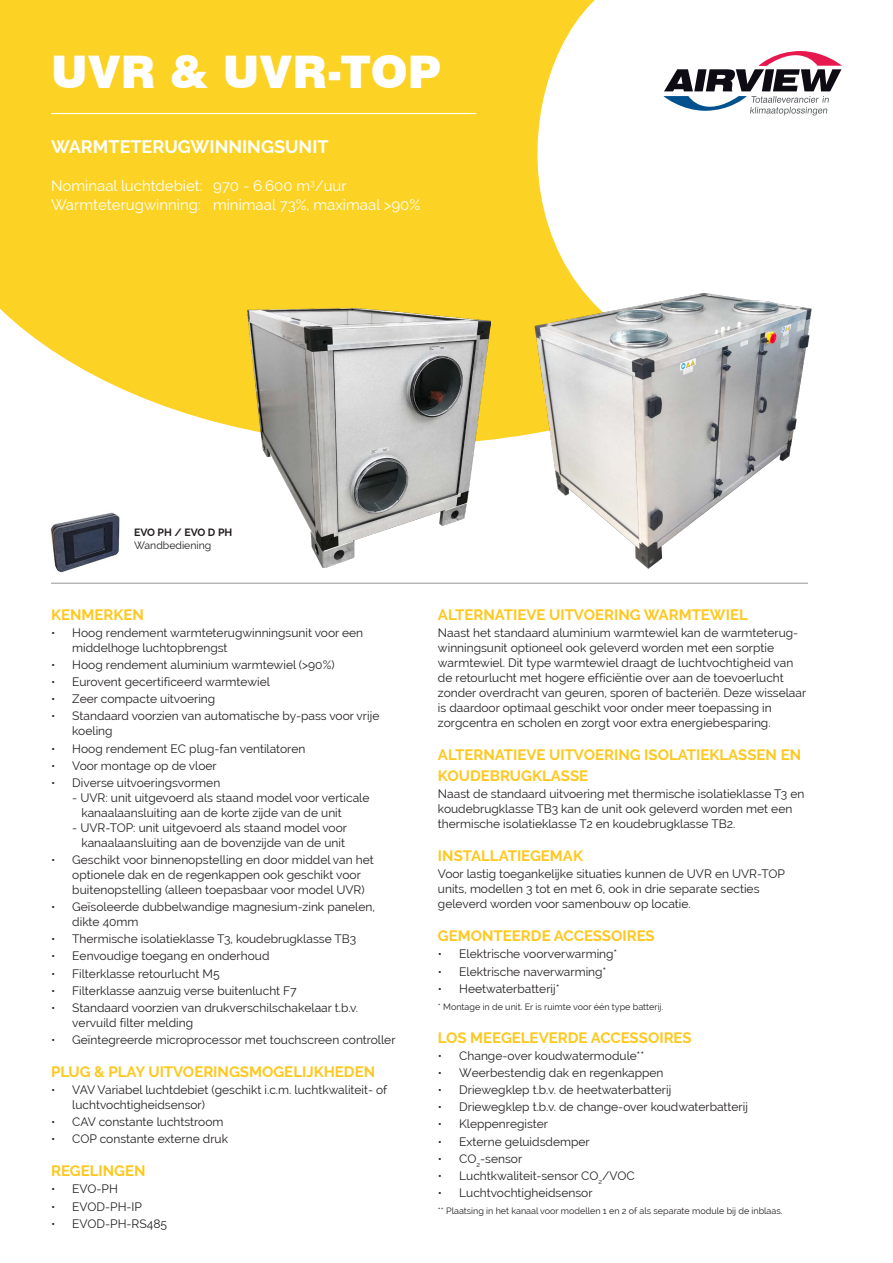
<style>
.page{position:relative;width:893px;height:1263px;background:#fff}
.page>*{position:absolute;margin:0;border:0;box-sizing:border-box;transform-origin:0 0}
.t1{font:900 45px "Swiss 721 BT";color:#fff}
.t2{font:700 18px "Raleway";color:#fff}
.t3{font:700 15px/21px "Raleway";color:#fec820}
.t4{font:15px "Raleway";color:#fff}
.t5{font:12px/15px "Raleway";color:#231f20}
.t6{font:10.5px "Raleway";color:#231f20}
.t7{font:700 10.5px "Raleway";color:#231f20}
.t8{font:9px "Raleway";color:#231f20}
</style>
<div class="page">
<svg style="left:0;top:0;width:595px;height:440px;fill:#fcd325"></svg>
<svg style="left:663px;top:51px;width:179px;height:65px"></svg>
<hr style="left:51px;top:113px;width:425px;height:1px;background:#fff">
<hr style="left:51px;top:583px;width:757px;height:1px;background:#939598">
<img style="left:517px;top:285px;width:295px;height:284px">
<img style="left:248px;top:309px;width:242px;height:258px">
<img style="left:50px;top:512px;width:70px;height:60px">
<p class="t1" style="left:51px;top:45px;width:391px">UVR &amp; UVR-TOP</p>
<p class="t2" style="left:51px;top:136px;width:279px">WARMTETERUGWINNINGSUNIT</p>
<p class="t4" style="left:51px;top:177px;width:297px">Nominaal luchtdebiet: 970 - 6.600 m<sup>3</sup>/uur</p>
<p class="t4" style="left:51px;top:196px;width:371px">Warmteterugwinning: minimaal 73%, maximaal &gt;90%</p>
<p class="t7" style="left:134px;top:526px;width:100px">EVO PH / EVO D PH</p>
<p class="t6" style="left:134px;top:539px;width:79px">Wandbediening</p>
<p class="t3" style="left:51px;top:604px;width:94px">KENMERKEN</p>
<p class="t5" style="left:72px;top:625px;width:292px;text-indent:-21px">• Hoog rendement warmteterugwinningsunit voor een middelhoge luchtopbrengst</p>
<p class="t5" style="left:51px;top:657px;width:285px">• Hoog rendement aluminium warmtewiel (&gt;90%)</p>
<p class="t5" style="left:51px;top:674px;width:220px">• Eurovent gecertificeerd warmtewiel</p>
<p class="t5" style="left:51px;top:692px;width:166px">• Zeer compacte uitvoering</p>
<p class="t5" style="left:72px;top:709px;width:309px;text-indent:-21px">• Standaard voorzien van automatische by-pass voor vrije koeling</p>
<p class="t5" style="left:51px;top:741px;width:256px">• Hoog rendement EC plug-fan ventilatoren</p>
<p class="t5" style="left:51px;top:758px;width:167px">• Voor montage op de vloer</p>
<p class="t5" style="left:51px;top:775px;width:171px">• Diverse uitvoeringsvormen</p>
<p class="t5" style="left:81px;top:790px;width:289px;text-indent:-9px">- UVR: unit uitgevoerd als staand model voor verticale kanaalaansluiting aan de korte zijde van de unit</p>
<p class="t5" style="left:72px;top:820px;width:276px;text-align:center">- UVR-TOP: unit uitgevoerd als staand model voor kanaalaansluiting aan de bovenzijde van de unit</p>
<p class="t5" style="left:72px;top:852px;width:303px;text-indent:-21px">• Geschikt voor binnenopstelling en door middel van het optionele dak en de regenkappen ook geschikt voor buitenopstelling (alleen toepasbaar voor model UVR)</p>
<p class="t5" style="left:72px;top:899px;width:304px;text-indent:-21px">• Geïsoleerde dubbelwandige magnesium-zink panelen, dikte 40mm</p>
<p class="t5" style="left:51px;top:931px;width:307px">• Thermische isolatieklasse T3, koudebrugklasse TB3</p>
<p class="t5" style="left:51px;top:949px;width:220px">• Eenvoudige toegang en onderhoud</p>
<p class="t5" style="left:51px;top:966px;width:170px">• Filterklasse retourlucht M5</p>
<p class="t5" style="left:51px;top:983px;width:247px">• Filterklasse aanzuig verse buitenlucht F7</p>
<p class="t5" style="left:72px;top:1000px;width:287px;text-indent:-21px">• Standaard voorzien van drukverschilschakelaar t.b.v. vervuild filter melding</p>
<p class="t5" style="left:51px;top:1032px;width:346px">• Geïntegreerde microprocessor met touchscreen controller</p>
<p class="t3" style="left:51px;top:1061px;width:326px">PLUG &amp; PLAY UITVOERINGSMOGELIJKHEDEN</p>
<p class="t5" style="left:72px;top:1082px;width:317px;text-indent:-21px">• VAV Variabel luchtdebiet (geschikt i.c.m. luchtkwaliteit- of luchtvochtigheidsensor)</p>
<p class="t5" style="left:51px;top:1114px;width:174px">• CAV constante luchtstroom</p>
<p class="t5" style="left:51px;top:1131px;width:178px">• COP constante externe druk</p>
<p class="t3" style="left:51px;top:1160px;width:96px">REGELINGEN</p>
<p class="t5" style="left:51px;top:1182px;width:68px">• EVO-PH</p>
<p class="t5" style="left:51px;top:1199px;width:93px">• EVOD-PH-IP</p>
<p class="t5" style="left:51px;top:1216px;width:118px">• EVOD-PH-RS485</p>
<p class="t3" style="left:438px;top:604px;width:311px">ALTERNATIEVE UITVOERING WARMTEWIEL</p>
<p class="t5" style="left:438px;top:625px;width:370px">Naast het standaard aluminium warmtewiel kan de warmteterug&shy;winningsunit optioneel ook geleverd worden met een sorptie warmtewiel. Dit type warmtewiel draagt de luchtvochtigheid van de retourlucht met hogere efficiëntie over aan de toevoerlucht zonder overdracht van geuren, sporen of bacteriën. Deze wisselaar is daardoor optimaal geschikt voor onder meer toepassing in zorgcentra en scholen en zorgt voor extra energiebesparing.</p>
<p class="t3" style="left:438px;top:744px;width:365px">ALTERNATIEVE UITVOERING ISOLATIEKLASSEN EN<br>KOUDEBRUGKLASSE</p>
<p class="t5" style="left:438px;top:786px;width:368px">Naast de standaard uitvoering met thermische isolatieklasse T3 en koudebrugklasse TB3 kan de unit ook geleverd worden met een thermische isolatieklasse T2 en koudebrugklasse TB2.</p>
<p class="t3" style="left:438px;top:845px;width:147px">INSTALLATIEGEMAK</p>
<p class="t5" style="left:438px;top:866px;width:348px">Voor lastig toegankelijke situaties kunnen de UVR en UVR-TOP units, modellen 3 tot en met 6, ook in drie separate secties geleverd worden voor samenbouw op locatie.</p>
<p class="t3" style="left:438px;top:925px;width:218px">GEMONTEERDE ACCESSOIRES</p>
<p class="t5" style="left:438px;top:947px;width:181px">• Elektrische voorverwarming*</p>
<p class="t5" style="left:438px;top:964px;width:170px">• Elektrische naverwarming*</p>
<p class="t5" style="left:438px;top:981px;width:123px">• Heetwaterbatterij*</p>
<p class="t8" style="left:438px;top:1001px;width:227px">* Montage in de unit. Er is ruimte voor één type batterij.</p>
<p class="t3" style="left:438px;top:1027px;width:255px">LOS MEEGELEVERDE ACCESSOIRES</p>
<p class="t5" style="left:438px;top:1048px;width:208px">• Change-over koudwatermodule**</p>
<p class="t5" style="left:438px;top:1065px;width:227px">• Weerbestendig dak en regenkappen</p>
<p class="t5" style="left:438px;top:1082px;width:235px">• Driewegklep t.b.v. de heetwaterbatterij</p>
<p class="t5" style="left:438px;top:1099px;width:311px">• Driewegklep t.b.v. de change-over koudwaterbatterij</p>
<p class="t5" style="left:438px;top:1117px;width:112px">• Kleppenregister</p>
<p class="t5" style="left:438px;top:1134px;width:153px">• Externe geluidsdemper</p>
<p class="t5" style="left:438px;top:1151px;width:86px">• CO<sub>2</sub>-sensor</p>
<p class="t5" style="left:438px;top:1168px;width:198px">• Luchtkwaliteit-sensor CO<sub>2</sub>/VOC</p>
<p class="t5" style="left:438px;top:1185px;width:156px">• Luchtvochtigheidsensor</p>
<p class="t8" style="left:438px;top:1206px;width:346px">** Plaatsing in het kanaal voor modellen 1 en 2 of als separate module bij de inblaas.</p>
</div>
